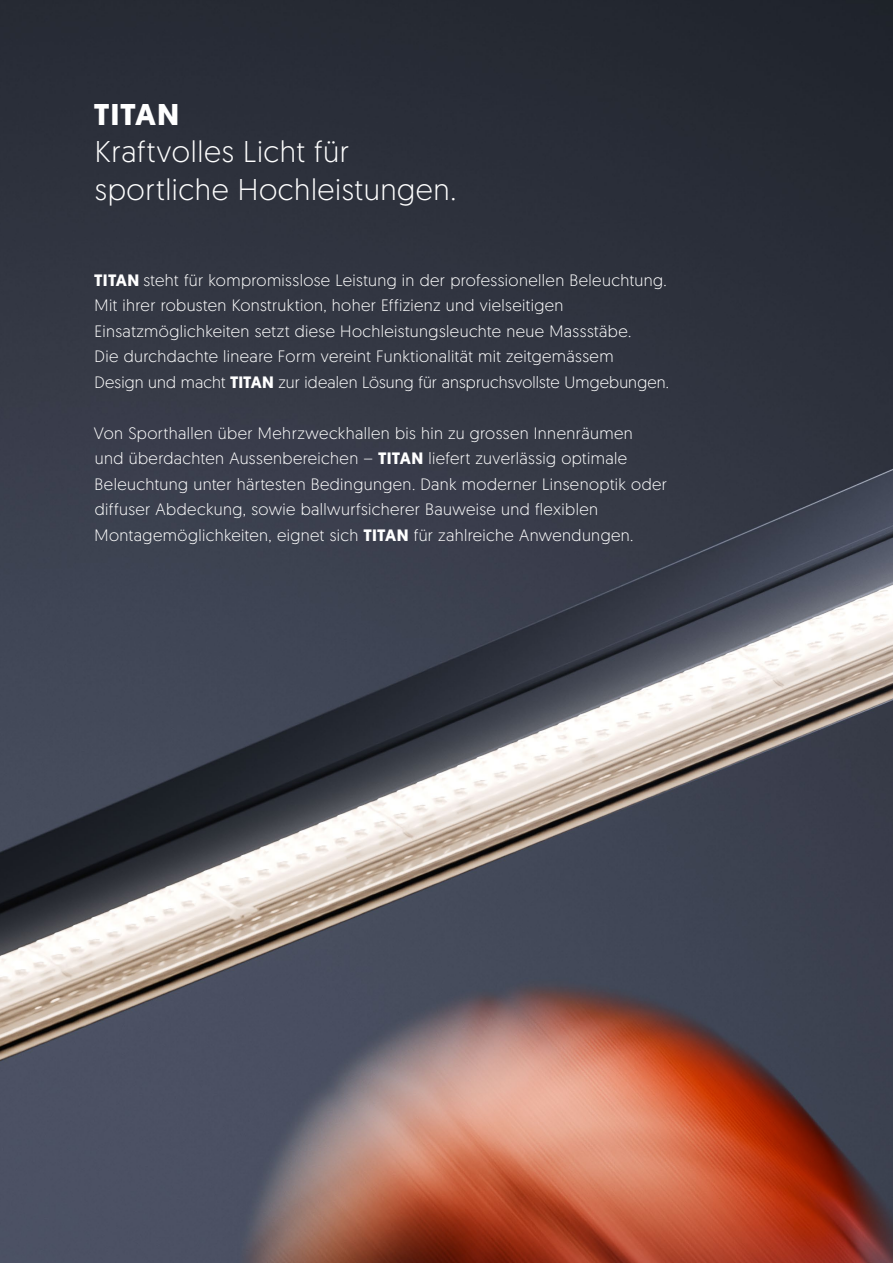
<style>
.page{position:relative;width:893px;height:1263px;background:#fff}
.page>*{position:absolute;margin:0;border:0;box-sizing:border-box;transform-origin:0 0}
.t1{font:300 30px/37.5px "Geomanist";letter-spacing:.02em;color:#fff}
.t2{font:700 30px "Geomanist";letter-spacing:.025em;color:#fff}
.t3{font:300 16.5px/25.5px "Geomanist";letter-spacing:.025em;color:#fff}
.s1{font-weight:700}
</style>
<div class="page">
<img style="left:0;top:0;width:893px;height:1263px">
<h1 class="t2" style="left:94px;top:94px;width:87px">TITAN</h1>
<h1 class="t1" style="left:95px;top:132px;width:363px">Kraftvolles Licht für sportliche Hochleistungen.</h1>
<p class="t3" style="left:94px;top:267px;width:576px"><span class="s1">TITAN</span> steht für kompromisslose Leistung in der professionellen Beleuchtung.<br>Mit ihrer robusten Konstruktion, hoher Effizienz und vielseitigen Einsatzmöglichkeiten setzt diese Hochleistungsleuchte neue Massstäbe.<br>Die durchdachte lineare Form vereint Funktionalität mit zeitgemässem<br>Design und macht <span class="s1">TITAN</span> zur idealen Lösung für anspruchsvollste Umgebungen.</p>
<p class="t3" style="left:94px;top:420px;width:575px">Von Sporthallen über Mehrzweckhallen bis hin zu grossen Innenräumen<br>und überdachten Aussenbereichen – <span class="s1">TITAN</span> liefert zuverlässig optimale Beleuchtung unter härtesten Bedingungen. Dank moderner Linsenoptik oder diffuser Abdeckung, sowie ballwurfsicherer Bauweise und flexiblen Montagemöglichkeiten, eignet sich <span class="s1">TITAN</span> für zahlreiche Anwendungen.</p>
</div>
